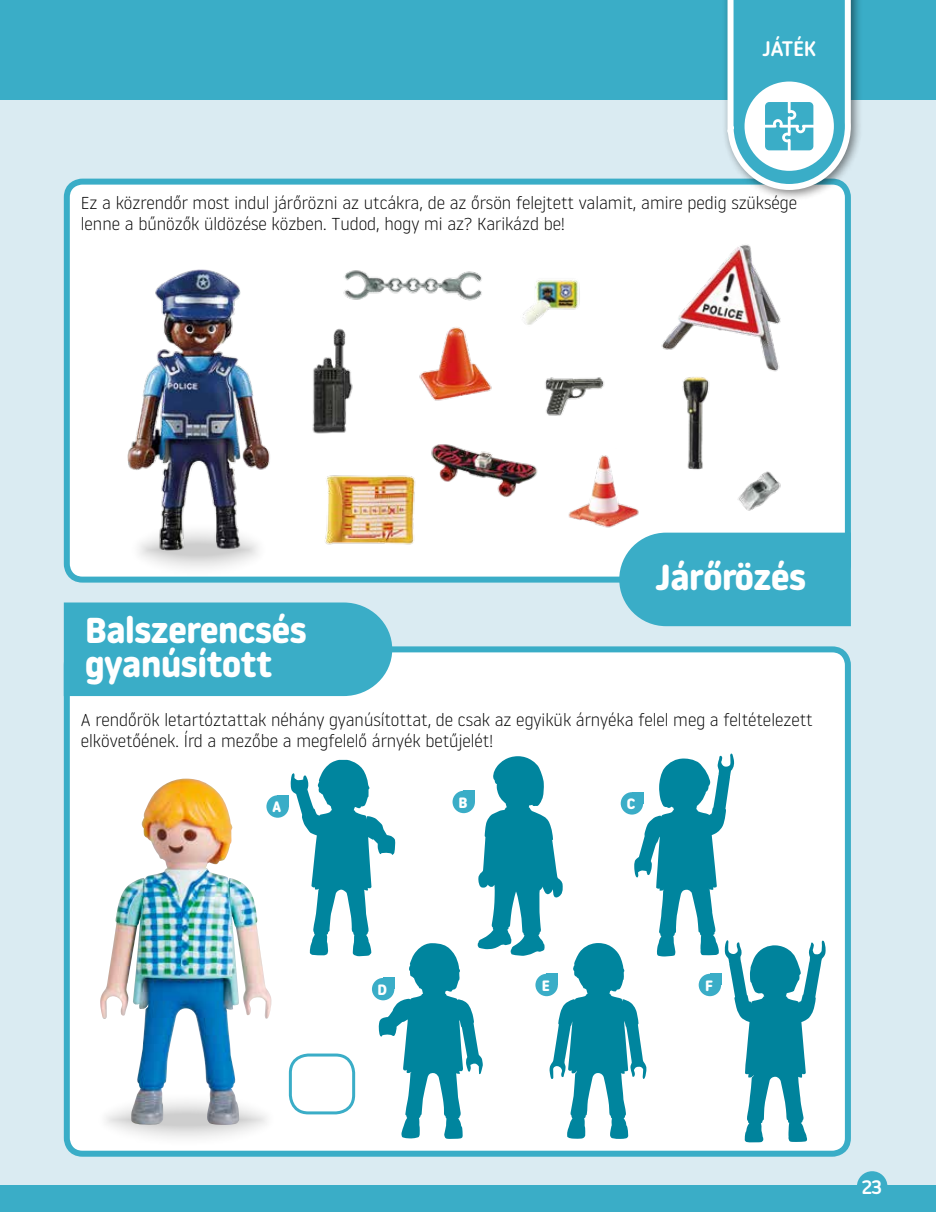
<style>
.page{position:relative;width:936px;height:1212px;background:#fff}
.page>*{position:absolute;margin:0;border:0;box-sizing:border-box;transform-origin:0 0}
.t1{font:700 36px/34.5px "Noway Round";letter-spacing:-.01em;color:#fff}
.t2{font:500 21px "Noway Round";letter-spacing:-.02em;color:#fff}
.t3{font:500 19.5px "Noway Round";color:#fff}
.t4{font:300 17.25px/21px "Noway Round";color:#000}
.t5{font:700 15px "Noway Round";color:#fff}
</style>
<div class="page">
<div style="left:0;top:0;width:935px;height:1212px;background:#daebf2"></div>
<div style="left:67px;top:649px;width:780px;height:505px;background:#fff;border-radius:16px"></div>
<div style="left:64px;top:646px;width:786px;height:511px;border:6px solid #3aadc7;border-radius:16px"></div>
<div style="left:67px;top:182px;width:780px;height:398px;background:#fff;border-radius:16px"></div>
<div style="left:64px;top:179px;width:786px;height:404px;border:6px solid #3aadc7;border-radius:16px"></div>
<div style="left:0;top:0;width:935px;height:100px;background:#3aadc7"></div>
<div style="left:721px;top:0;width:142px;height:202px;background:#000;opacity:.5"></div>
<svg style="left:724px;top:0;width:129px;height:193px"></svg>
<div style="left:0;top:1185px;width:935px;height:27px;background:#3aadc7"></div>
<div style="left:856px;top:1171px;width:31px;height:31px;background:#3aadc7;border-radius:50%"></div>
<img style="left:549px;top:943px;width:79px;height:196px">
<img style="left:378px;top:954px;width:85px;height:185px">
<img style="left:634px;top:756px;width:96px;height:200px">
<img style="left:724px;top:940px;width:102px;height:203px">
<svg style="left:96px;top:1091px;width:181px;height:57px;fill:#f6f6f6"></svg>
<svg style="left:128px;top:521px;width:141px;height:58px"></svg>
<img style="left:477px;top:765px;width:67px;height:191px">
<img style="left:290px;top:760px;width:81px;height:196px">
<div style="left:278px;top:795px;width:11px;height:11px;background:#3aadc7"></div>
<div style="left:266px;top:795px;width:23px;height:23px;background:#3aadc7;border-radius:50%"></div>
<div style="left:383px;top:978px;width:11px;height:11px;background:#3aadc7"></div>
<div style="left:372px;top:978px;width:22px;height:22px;background:#3aadc7;border-radius:50%"></div>
<div style="left:464px;top:791px;width:11px;height:11px;background:#3aadc7"></div>
<div style="left:452px;top:791px;width:23px;height:22px;background:#3aadc7;border-radius:50%"></div>
<div style="left:546px;top:974px;width:12px;height:11px;background:#3aadc7"></div>
<div style="left:535px;top:974px;width:23px;height:22px;background:#3aadc7;border-radius:50%"></div>
<div style="left:632px;top:792px;width:11px;height:11px;background:#3aadc7"></div>
<div style="left:620px;top:792px;width:23px;height:22px;background:#3aadc7;border-radius:50%"></div>
<div style="left:710px;top:974px;width:11px;height:11px;background:#3aadc7"></div>
<div style="left:698px;top:974px;width:23px;height:22px;background:#3aadc7;border-radius:50%"></div>
<img style="left:100px;top:794px;width:139px;height:331px">
<div style="left:619px;top:533px;width:231px;height:93px;background:#3aadc7"></div>
<div style="left:64px;top:602px;width:328px;height:94px;background:#3aadc7"></div>
<img style="left:523px;top:280px;width:57px;height:45px">
<img style="left:431px;top:444px;width:107px;height:53px">
<img style="left:419px;top:327px;width:73px;height:74px">
<img style="left:343px;top:270px;width:139px;height:31px">
<img style="left:682px;top:380px;width:28px;height:90px">
<img style="left:325px;top:475px;width:90px;height:70px">
<img style="left:545px;top:377px;width:59px;height:39px">
<img style="left:661px;top:244px;width:120px;height:136px">
<img style="left:737px;top:471px;width:44px;height:40px">
<img style="left:312px;top:328px;width:41px;height:106px">
<img style="left:568px;top:455px;width:71px;height:73px">
<img style="left:127px;top:269px;width:143px;height:296px">
<div style="left:289px;top:1053px;width:66px;height:61px;border:3px solid #3aadc7;border-radius:18px"></div>
<p class="t2" style="left:762px;top:34px;width:55px">JÁTÉK</p>
<p class="t4" style="left:81px;top:191px;width:717px">Ez a közrendőr most indul járőrözni az utcákra, de az őrsön felejtett valamit, amire pedig szüksége lenne a bűnözők üldözése közben. Tudod, hogy mi az? Karikázd be!</p>
<h1 class="t1" style="left:655px;top:560px;width:152px">Járőrözés</h1>
<h1 class="t1" style="left:85px;top:613px;width:223px">Balszerencsés gyanúsított</h1>
<p class="t4" style="left:81px;top:708px;width:733px">A rendőrök letartóztattak néhány gyanúsítottat, de csak az egyikük árnyéka felel meg a feltételezett elkövetőének. Írd a mezőbe a megfelelő árnyék betűjelét!</p>
<p class="t5" style="left:272px;top:798px;width:11px">A</p>
<p class="t5" style="left:377px;top:981px;width:11px">D</p>
<p class="t5" style="left:458px;top:794px;width:11px">B</p>
<p class="t5" style="left:542px;top:977px;width:10px">E</p>
<p class="t5" style="left:627px;top:795px;width:10px">C</p>
<p class="t5" style="left:705px;top:977px;width:10px">F</p>
<p class="t3" style="left:861px;top:1173px;width:22px">23</p>
</div>
